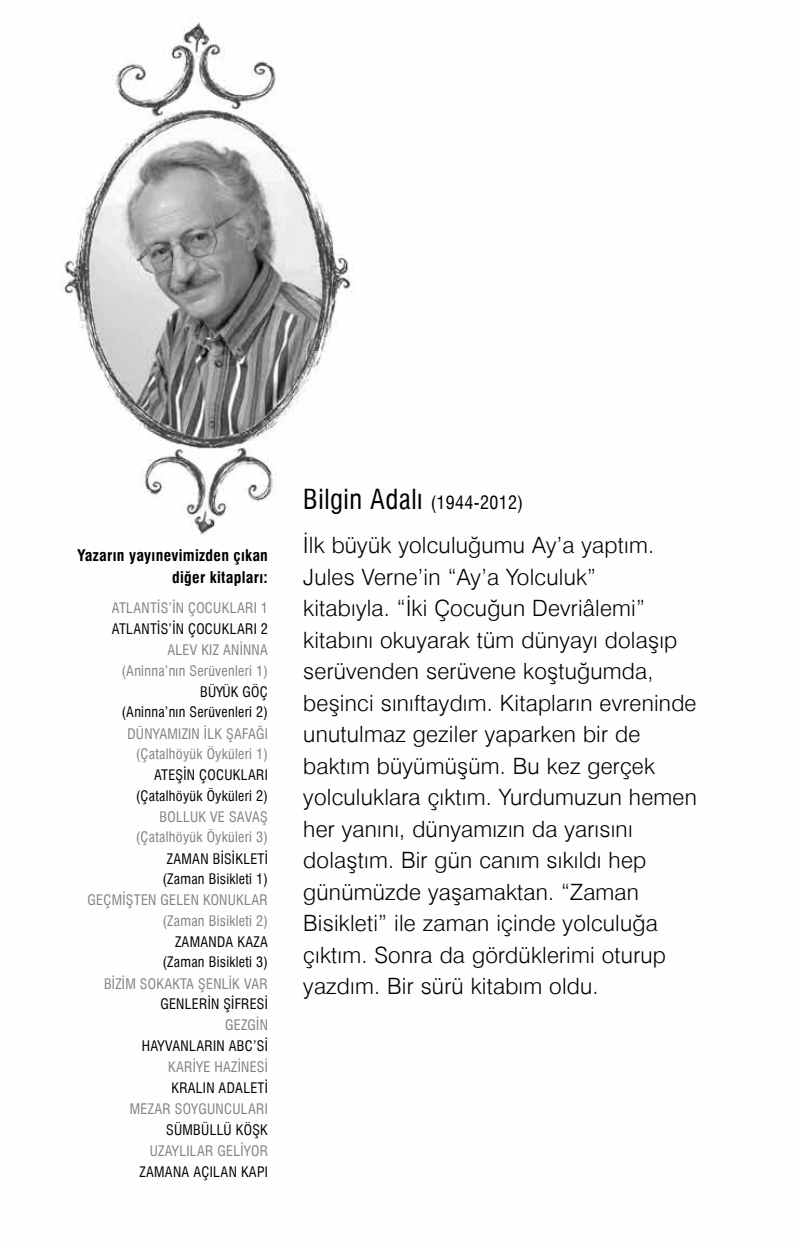
<style>
.page{position:relative;width:798px;height:1244px;background:#fff}
.page>*{position:absolute;margin:0;border:0;box-sizing:border-box;transform-origin:0 0}
.t1{font:condensed 27px "Swiss";letter-spacing:.02em;color:#000}
.t2{font:300 22.5px/31.5px "Swiss";letter-spacing:.01em;color:#000}
.t3{font:700 condensed 15.75px/22.5px "Swiss";letter-spacing:.02em;color:#000;text-align:right}
.t4{font:condensed 14.17px/20.2px "Swiss";letter-spacing:.02em;color:#808285;text-align:right}
.t5{font:condensed 14.17px/20.2px "Swiss";letter-spacing:.02em;color:#000;text-align:right}
.s1{font-size:18px}
</style>
<div class="page">
<img style="left:60px;top:21px;width:293px;height:515px">
<p class="t3" style="left:77px;top:544px;width:192px">Yazarın yayınevimizden çıkan diğer kitapları:</p>
<p class="t4" style="left:112px;top:597px;width:157px">ATLANTİS’İN ÇOCUKLARI 1</p>
<p class="t5" style="left:112px;top:619px;width:157px">ATLANTİS’İN ÇOCUKLARI 2</p>
<p class="t4" style="left:121px;top:640px;width:148px">ALEV KIZ ANİNNA (Aninna’nın Serüvenleri 1)</p>
<p class="t5" style="left:121px;top:682px;width:148px">BÜYÜK GÖÇ<br>(Aninna’nın Serüvenleri 2)</p>
<p class="t4" style="left:127px;top:723px;width:142px;text-align:center">DÜNYAMIZIN İLK ŞAFAĞI (Çatalhöyük Öyküleri 1)</p>
<p class="t5" style="left:136px;top:765px;width:134px">ATEŞİN ÇOCUKLARI (Çatalhöyük Öyküleri 2)</p>
<p class="t4" style="left:136px;top:807px;width:134px">BOLLUK VE SAVAŞ (Çatalhöyük Öyküleri 3)</p>
<p class="t5" style="left:162px;top:848px;width:107px;text-align:center">ZAMAN BİSİKLETİ (Zaman Bisikleti 1)</p>
<p class="t4" style="left:87px;top:890px;width:182px">GEÇMİŞTEN GELEN KONUKLAR (Zaman Bisikleti 2)</p>
<p class="t5" style="left:162px;top:931px;width:107px">ZAMANDA KAZA (Zaman Bisikleti 3)</p>
<p class="t4" style="left:104px;top:973px;width:165px">BİZİM SOKAKTA ŞENLİK VAR</p>
<p class="t5" style="left:160px;top:994px;width:109px">GENLERİN ŞİFRESİ</p>
<p class="t4" style="left:225px;top:1015px;width:44px">GEZGİN</p>
<p class="t5" style="left:142px;top:1036px;width:128px">HAYVANLARIN ABC’Sİ</p>
<p class="t4" style="left:168px;top:1057px;width:101px">KARİYE HAZİNESİ</p>
<p class="t5" style="left:171px;top:1078px;width:98px">KRALIN ADALETİ</p>
<p class="t4" style="left:130px;top:1099px;width:140px">MEZAR SOYGUNCULARI</p>
<p class="t5" style="left:166px;top:1119px;width:103px">SÜMBÜLLÜ KÖŞK</p>
<p class="t4" style="left:150px;top:1140px;width:120px">UZAYLILAR GELİYOR</p>
<p class="t5" style="left:139px;top:1161px;width:130px">ZAMANA AÇILAN KAPI</p>
<p class="t1" style="left:303px;top:483px;width:221px">Bilgin Adalı <span class="s1">(1944-2012)</span></p>
<p class="t2" style="left:303px;top:529px;width:395px">İlk büyük yolculuğumu Ay’a yaptım.<br>Jules Verne’in “Ay’a Yolculuk”<br>kitabıyla. “İki Çocuğun Devriâlemi” kitabını okuyarak tüm dünyayı dolaşıp serüvenden serüvene koştuğumda, beşinci sınıftaydım. Kitapların evreninde unutulmaz geziler yaparken bir de baktım büyümüşüm. Bu kez gerçek yolculuklara çıktım. Yurdumuzun hemen her yanını, dünyamızın da yarısını dolaştım. Bir gün canım sıkıldı hep günümüzde yaşamaktan. “Zaman Bisikleti” ile zaman içinde yolculuğa çıktım. Sonra da gördüklerimi oturup yazdım. Bir sürü kitabım oldu.</p>
</div>
